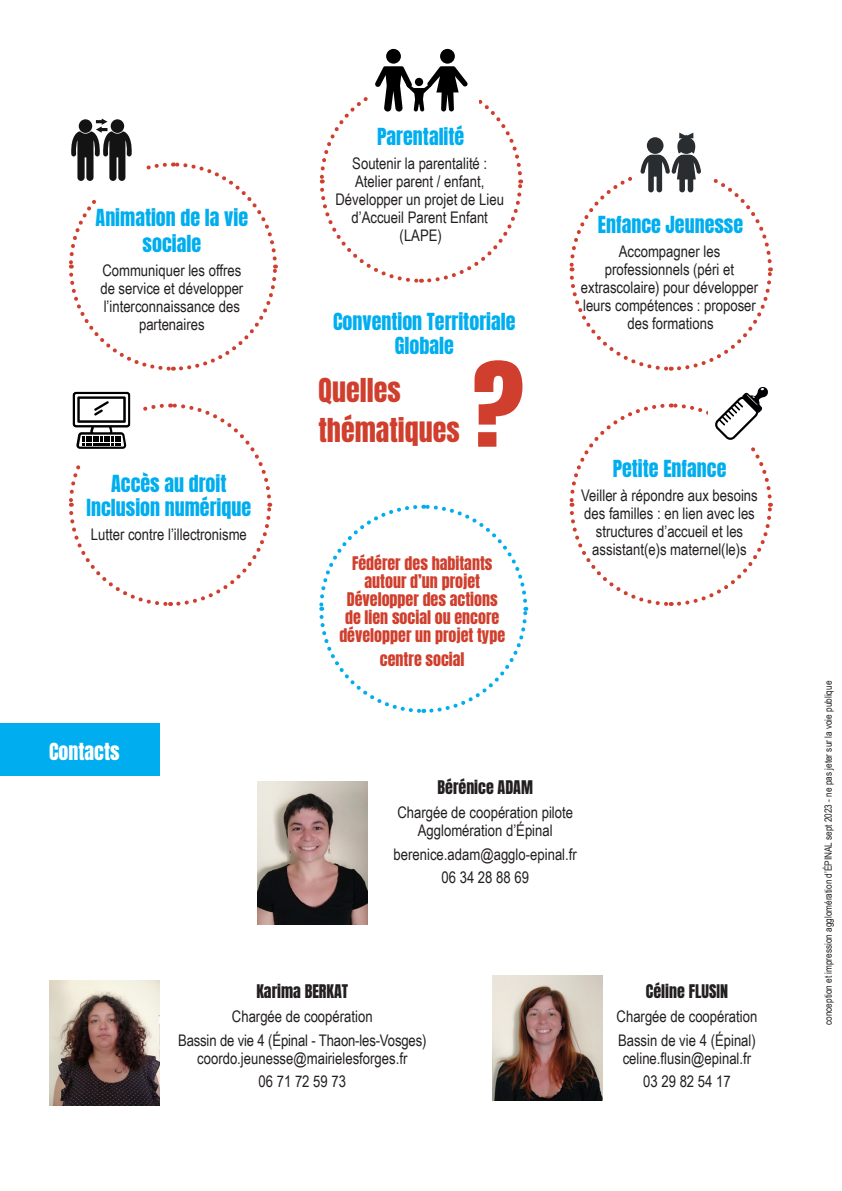
<style>
.page{position:relative;width:842px;height:1191px;background:#fff}
.page>*{position:absolute;margin:0;border:0;box-sizing:border-box;transform-origin:0 0}
.t1{font:28px "Anton";color:#d03f2d}
.t2{font:20px/24px "Anton";color:#00aeef;text-align:center}
.t3{font:20px "Anton";color:#fff}
.t4{font:16px/18px "Arial Narrow";color:#231f20;text-align:center}
.t5{font:16px/18px "Anton";color:#d03f2d;text-align:center}
.t6{font:16px "Anton";color:#231f20}
.t7{font:10px "Arial Narrow";color:#231f20}
</style>
<div class="page">
<div style="left:0;top:723px;width:159px;height:53px;background:#00aeef"></div>
<svg style="left:319px;top:504px;width:210px;height:209px"></svg>
<svg style="left:474px;top:360px;width:48px;height:87px"></svg>
<img style="left:257px;top:781px;width:111px;height:143px">
<img style="left:49px;top:980px;width:110px;height:126px">
<img style="left:493px;top:975px;width:110px;height:125px">
<svg style="left:69px;top:119px;width:209px;height:252px"></svg>
<svg style="left:569px;top:133px;width:204px;height:238px"></svg>
<svg style="left:569px;top:387px;width:204px;height:219px"></svg>
<svg style="left:69px;top:392px;width:204px;height:214px"></svg>
<div style="left:386px;top:49px;width:15px;height:15px;background:#000;border-radius:50%"></div>
<div style="left:440px;top:49px;width:15px;height:15px;background:#000;border-radius:50%"></div>
<svg style="left:319px;top:66px;width:205px;height:217px"></svg>
<p class="t2" style="left:96px;top:206px;width:154px;line-height:26px">Animation de la vie sociale</p>
<p class="t4" style="left:100px;top:260px;width:144px">Communiquer les offres de service et développer l’interconnaissance des partenaires</p>
<p class="t2" style="left:87px;top:473px;width:166px">Accès au droit<br>Inclusion numérique</p>
<p class="t4" style="left:91px;top:525px;width:158px">Lutter contre l’illectronisme</p>
<p class="t3" style="left:49px;top:741px;width:72px">Contacts</p>
<p class="t2" style="left:377px;top:126px;width:89px">Parentalité</p>
<p class="t4" style="left:352px;top:153px;width:136px">Soutenir la parentalité :</p>
<p class="t4" style="left:355px;top:171px;width:131px">Atelier parent / enfant,</p>
<p class="t4" style="left:335px;top:189px;width:170px">Développer un projet de Lieu d’Accueil Parent Enfant (LAPE)</p>
<p class="t2" style="left:333px;top:311px;width:184px">Convention Territoriale<br>Globale</p>
<p class="t1" style="left:318px;top:376px;width:84px">Quelles</p>
<p class="t1" style="left:318px;top:415px;width:143px">thématiques</p>
<p class="t5" style="left:352px;top:555px;width:142px">Fédérer des habitants autour d’un projet</p>
<p class="t5" style="left:339px;top:591px;width:167px">Développer des actions de lien social ou encore développer un projet type</p>
<p class="t5" style="left:380px;top:651px;width:86px">centre social</p>
<p class="t2" style="left:598px;top:214px;width:147px">Enfance Jeunesse</p>
<p class="t4" style="left:581px;top:241px;width:179px">Accompagner les professionnels (péri et extrascolaire) pour développer leurs compétences : proposer des formations</p>
<p class="t2" style="left:613px;top:458px;width:115px">Petite Enfance</p>
<p class="t4" style="left:581px;top:486px;width:178px">Veiller à répondre aux besoins des familles : en lien avec les structures d’accueil et les assistant(e)s maternel(le)s</p>
<p class="t6" style="left:437px;top:779px;width:97px">Bérénice ADAM</p>
<p class="t4" style="left:397px;top:802px;width:177px">Chargée de coopération pilote<br>Agglomération d’Épinal</p>
<p class="t4" style="left:394px;top:844px;width:185px">berenice.adam@agglo-epinal.fr</p>
<p class="t4" style="left:441px;top:868px;width:89px">06 34 28 88 69</p>
<p class="t6" style="left:256px;top:983px;width:93px">Karima BERKAT</p>
<p class="t4" style="left:232px;top:1007px;width:142px">Chargée de coopération</p>
<p class="t4" style="left:178px;top:1030px;width:250px">Bassin de vie 4 (Épinal - Thaon-les-Vosges) coordo.jeunesse@mairielesforges.fr</p>
<p class="t4" style="left:258px;top:1072px;width:89px">06 71 72 59 73</p>
<p class="t6" style="left:646px;top:983px;width:84px">Céline FLUSIN</p>
<p class="t4" style="left:616px;top:1007px;width:142px">Chargée de coopération</p>
<p class="t4" style="left:618px;top:1030px;width:139px;text-align:left">Bassin de vie 4 (Épinal) celine.flusin@epinal.fr</p>
<p class="t4" style="left:643px;top:1072px;width:89px">03 29 82 54 17</p>
<p class="t7" style="left:821px;top:1024px;width:345px;rotate:-90deg">conception et impression agglomération d’ÉPINAL sept 2023 - ne pas jeter sur la voie publique</p>
</div>
